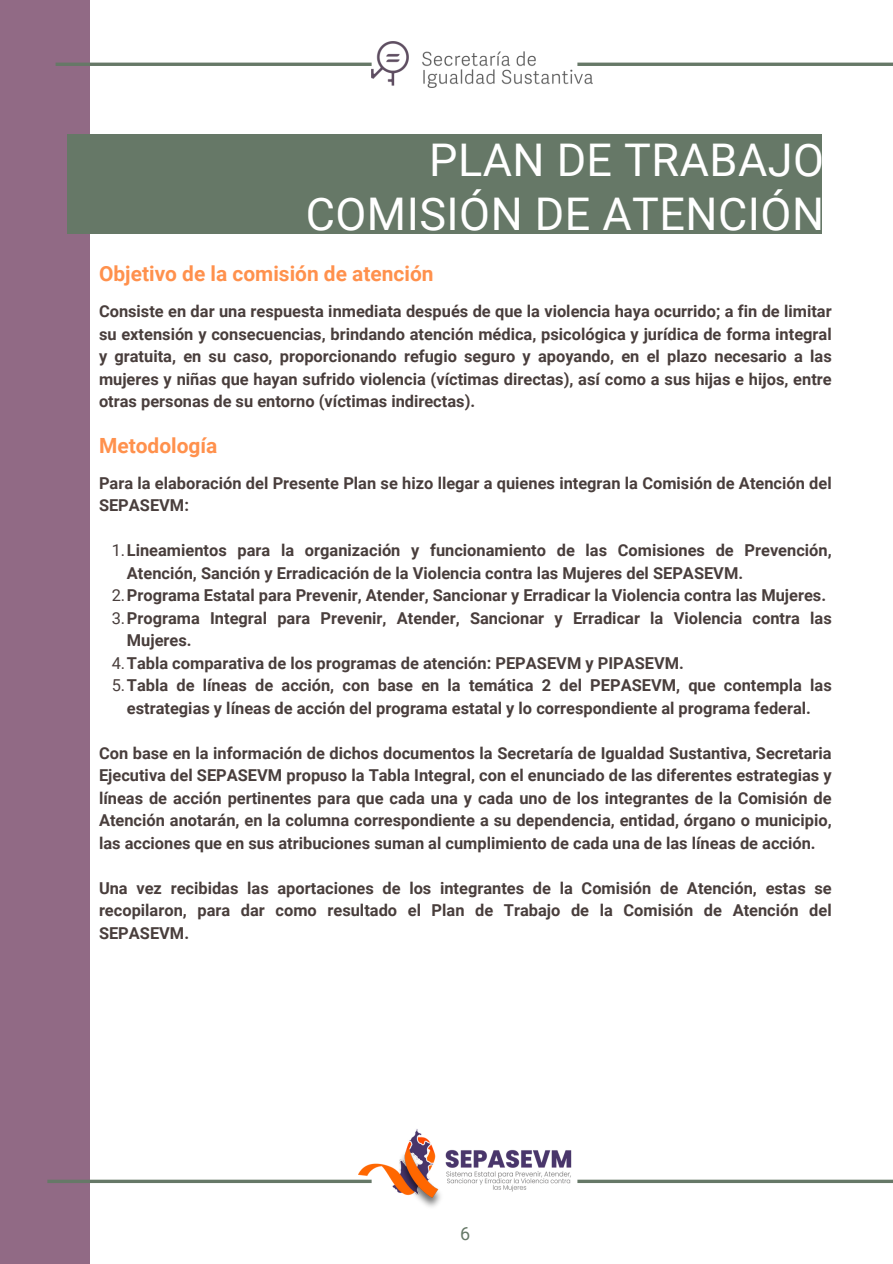
<style>
.page{position:relative;width:893px;height:1264px;background:#fff}
.page>*{position:absolute;margin:0;border:0;box-sizing:border-box;transform-origin:0 0}
.t1{font:45px/54px "Roboto";letter-spacing:.01em;color:#fff;text-align:right}
.t2{font:700 20.85px "Roboto";color:#ff914d}
.t3{font:18px "Roboto";color:#667867}
.t4{font:700 16.35px/22.5px "Roboto";color:#493e3c;text-align:justify}
.s1{font-weight:400}
</style>
<div class="page">
<div style="left:0;top:0;width:89px;height:1263px;background:#916a85"></div>
<hr style="left:577px;top:1179px;width:315px;height:3px;background:#667867">
<hr style="left:577px;top:63px;width:315px;height:3px;background:#667867">
<div style="left:67px;top:134px;width:754px;height:100px;background:#667867"></div>
<hr style="left:56px;top:63px;width:315px;height:3px;background:#667867">
<hr style="left:47px;top:1179px;width:324px;height:3px;background:#667867">
<img style="left:358px;top:1129px;width:214px;height:78px">
<img style="left:371px;top:41px;width:221px;height:46px">
<h1 class="t1" style="left:306px;top:133px;width:520px">PLAN DE TRABAJO<br>COMISIÓN DE ATENCIÓN</h1>
<h2 class="t2" style="left:99px;top:262px;width:336px">Objetivo de la comisión de atención</h2>
<h3 class="t4" style="left:99px;top:300px;width:734px">Consiste en dar una respuesta inmediata después de que la violencia haya ocurrido; a fin de limitar su extensión y consecuencias, brindando atención médica, psicológica y jurídica de forma integral y gratuita, en su caso, proporcionando refugio seguro y apoyando, en el plazo necesario a las mujeres y niñas que hayan sufrido violencia (víctimas directas), así como a sus hijas e hijos, entre otras personas de su entorno (víctimas indirectas).</h3>
<p class="t2" style="left:99px;top:433px;width:120px">Metodología</p>
<h3 class="t4" style="left:99px;top:472px;width:734px">Para la elaboración del Presente Plan se hizo llegar a quienes integran la Comisión de Atención del<br>SEPASEVM:</h3>
<p class="t4" style="left:127px;top:539px;width:706px;text-indent:-15px"><span class="s1">1.</span>Lineamientos para la organización y funcionamiento de las Comisiones de Prevención,<br>Atención, Sanción y Erradicación de la Violencia contra las Mujeres del SEPASEVM.</p>
<p class="t4" style="left:112px;top:584px;width:715px"><span class="s1">2.</span>Programa Estatal para Prevenir, Atender, Sancionar y Erradicar la Violencia contra las Mujeres.</p>
<p class="t4" style="left:127px;top:607px;width:706px;text-indent:-15px"><span class="s1">3.</span>Programa Integral para Prevenir, Atender, Sancionar y Erradicar la Violencia contra las<br>Mujeres.</p>
<p class="t4" style="left:112px;top:652px;width:573px"><span class="s1">4.</span>Tabla comparativa de los programas de atención: PEPASEVM y PIPASEVM.</p>
<p class="t4" style="left:112px;top:674px;width:721px;text-align:center"><span class="s1">5.</span>Tabla de líneas de acción, con base en la temática 2 del PEPASEVM, que contempla las estrategias y líneas de acción del programa estatal y lo correspondiente al programa federal.</p>
<h3 class="t4" style="left:99px;top:742px;width:734px">Con base en la información de dichos documentos la Secretaría de Igualdad Sustantiva, Secretaria Ejecutiva del SEPASEVM propuso la Tabla Integral, con el enunciado de las diferentes estrategias y líneas de acción pertinentes para que cada una y cada uno de los integrantes de la Comisión de Atención anotarán, en la columna correspondiente a su dependencia, entidad, órgano o municipio, las acciones que en sus atribuciones suman al cumplimiento de cada una de las líneas de acción.</h3>
<h3 class="t4" style="left:99px;top:877px;width:734px">Una vez recibidas las aportaciones de los integrantes de la Comisión de Atención, estas se recopilaron, para dar como resultado el Plan de Trabajo de la Comisión de Atención del SEPASEVM.</h3>
<h2 class="t3" style="left:460px;top:1222px;width:12px">6</h2>
</div>
